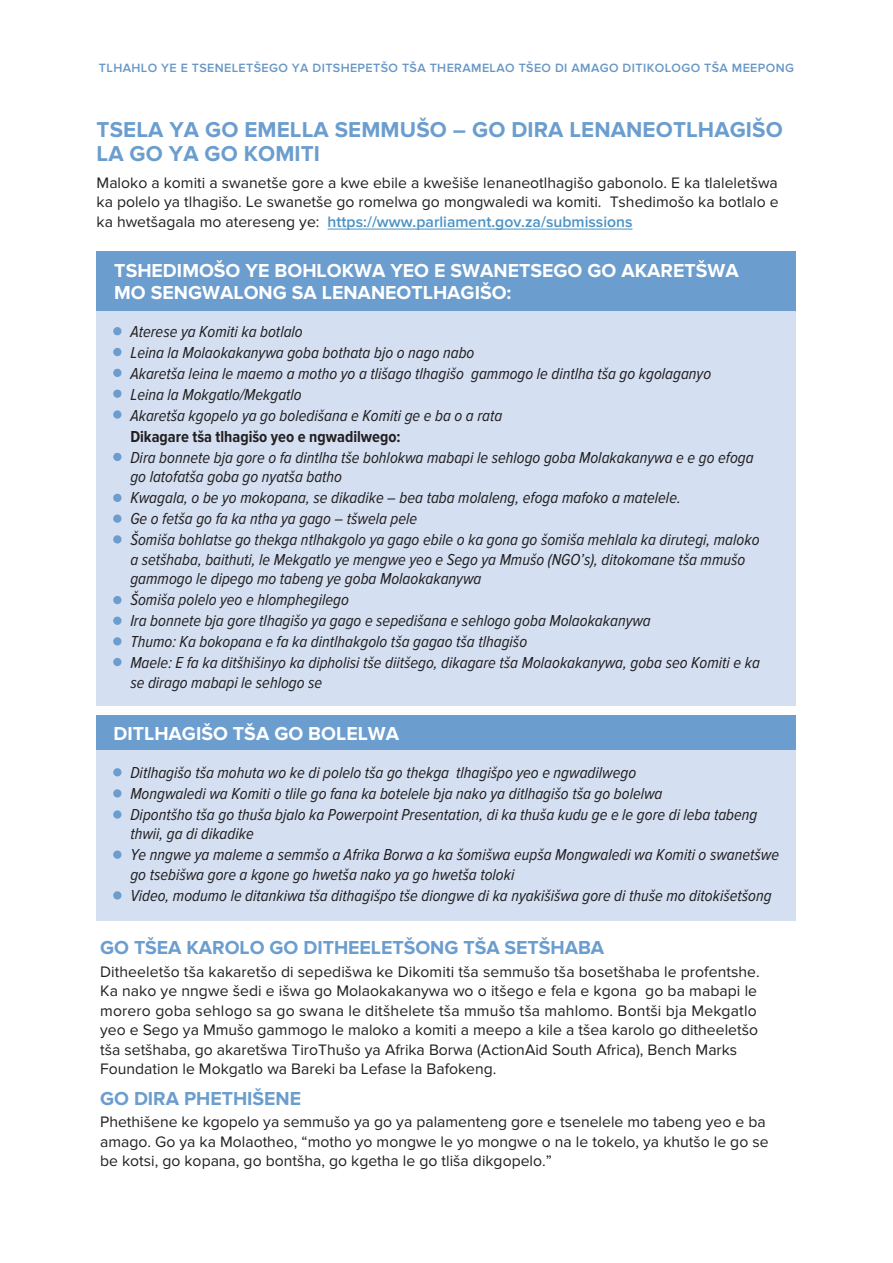
<style>
.page{position:relative;width:893px;height:1263px;background:#fff}
.page>*{position:absolute;margin:0;border:0;box-sizing:border-box;transform-origin:0 0}
.t1{font:700 22.35px/24px "Proxima Nova";letter-spacing:.005em;color:#6b9dce}
.t2{font:700 19.5px/21.8px "Proxima Nova";color:#fff}
.t3{font:700 19.5px "Proxima Nova";color:#6b9dce}
.t4{font:italic 16.5px/21px "Proxima Nova Cond";color:#231f20}
.t5{font:700 16.5px "Proxima Nova Cond";color:#231f20}
.t6{font:15.75px/19.5px "Proxima Nova";color:#231f20}
.t7{font:600 12.45px "Proxima Nova";letter-spacing:.03em;color:#6797c6}
.s1{font-weight:600;color:#4a92c5}
</style>
<div class="page">
<hr style="left:328px;top:229px;width:304px;height:1px;background:#4a92c5">
<div style="left:97px;top:276px;width:699px;height:430px;background:#d4e0f2"></div>
<div style="left:97px;top:251px;width:699px;height:60px;background:#6b9dce"></div>
<div style="left:97px;top:718px;width:699px;height:203px;background:#d4e0f2"></div>
<div style="left:97px;top:715px;width:699px;height:35px;background:#6b9dce"></div>
<div style="left:113px;top:327px;width:9px;height:8px;background:#6b9dce;border-radius:50%"></div>
<div style="left:113px;top:348px;width:9px;height:8px;background:#6b9dce;border-radius:50%"></div>
<div style="left:113px;top:369px;width:9px;height:8px;background:#6b9dce;border-radius:50%"></div>
<div style="left:113px;top:389px;width:9px;height:9px;background:#6b9dce;border-radius:50%"></div>
<div style="left:113px;top:410px;width:9px;height:9px;background:#6b9dce;border-radius:50%"></div>
<div style="left:113px;top:453px;width:9px;height:8px;background:#6b9dce;border-radius:50%"></div>
<div style="left:113px;top:494px;width:9px;height:8px;background:#6b9dce;border-radius:50%"></div>
<div style="left:113px;top:514px;width:9px;height:9px;background:#6b9dce;border-radius:50%"></div>
<div style="left:113px;top:535px;width:9px;height:8px;background:#6b9dce;border-radius:50%"></div>
<div style="left:113px;top:617px;width:9px;height:8px;background:#6b9dce;border-radius:50%"></div>
<div style="left:113px;top:596px;width:9px;height:8px;background:#6b9dce;border-radius:50%"></div>
<div style="left:113px;top:637px;width:9px;height:8px;background:#6b9dce;border-radius:50%"></div>
<div style="left:113px;top:658px;width:9px;height:8px;background:#6b9dce;border-radius:50%"></div>
<div style="left:113px;top:768px;width:9px;height:8px;background:#6b9dce;border-radius:50%"></div>
<div style="left:113px;top:789px;width:9px;height:8px;background:#6b9dce;border-radius:50%"></div>
<div style="left:113px;top:810px;width:9px;height:9px;background:#6b9dce;border-radius:50%"></div>
<div style="left:113px;top:891px;width:9px;height:8px;background:#6b9dce;border-radius:50%"></div>
<div style="left:113px;top:850px;width:9px;height:9px;background:#6b9dce;border-radius:50%"></div>
<p class="t7" style="left:99px;top:60px;width:696px">TLHAHLO YE E TSENELETŠEGO YA DITSHEPETŠO TŠA THERAMELAO TŠEO DI AMAGO DITIKOLOGO TŠA MEEPONG</p>
<h1 class="t1" style="left:97px;top:118px;width:688px">TSELA YA GO EMELLA SEMMUŠO – GO DIRA LENANEOTLHAGIŠO<br>LA GO YA GO KOMITI</h1>
<p class="t6" style="left:97px;top:173px;width:684px;text-align:justify">Maloko a komiti a swanetše gore a kwe ebile a kwešiše lenaneotlhagišo gabonolo. E ka tlaleletšwa ka polelo ya tlhagišo. Le swanetše go romelwa go mongwaledi wa komiti. Tshedimošo ka botlalo e ka hwetšagala mo atereseng ye: <span class="s1">https://www.parliament.gov.za/submissions</span></p>
<p class="t2" style="left:114px;top:260px;width:626px">TSHEDIMOŠO YE BOHLOKWA YEO E SWANETSEGO GO AKARETŠWA<br>MO SENGWALONG SA LENANEOTLHAGIŠO:</p>
<p class="t4" style="left:130px;top:321px;width:582px">Aterese ya Komiti ka botlalo<br>Leina la Molaokakanywa goba bothata bjo o nago nabo<br>Akaretša leina le maemo a motho yo a tlišago tlhagišo gammogo le dintlha tša go kgolaganyo Leina la Mokgatlo/Mekgatlo<br>Akaretša kgopelo ya go boledišana e Komiti ge e ba o a rata</p>
<p class="t5" style="left:130px;top:427px;width:272px">Dikagare tša tlhagišo yeo e ngwadilwego:</p>
<p class="t4" style="left:130px;top:448px;width:625px;line-height:19.5px">Dira bonnete bja gore o fa dintlha tše bohlokwa mabapi le sehlogo goba Molakakanywa e e go efoga go latofatša goba go nyatša batho</p>
<p class="t4" style="left:130px;top:487px;width:631px">Kwagala, o be yo mokopana, se dikadike – bea taba molaleng, efoga mafoko a matelele.<br>Ge o fetša go fa ka ntha ya gago – tšwela pele<br>Šomiša bohlatse go thekga ntlhakgolo ya gago ebile o ka gona go šomiša mehlala ka dirutegi, maloko</p>
<p class="t4" style="left:130px;top:550px;width:616px;line-height:19.5px">a setšhaba, baithuti, le Mekgatlo ye mengwe yeo e Sego ya Mmušo (NGO’s), ditokomane tša mmušo gammogo le dipego mo tabeng ye goba Molaokakanywa</p>
<p class="t4" style="left:130px;top:589px;width:631px">Šomiša polelo yeo e hlomphegilego<br>Ira bonnete bja gore tlhagišo ya gago e sepedišana e sehlogo goba Molaokakanywa<br>Thumo: Ka bokopana e fa ka dintlhakgolo tša gagao tša tlhagišo<br>Maele: E fa ka ditšhišinyo ka dipholisi tše diitšego, dikagare tša Molaokakanywa, goba seo Komiti e ka</p>
<p class="t4" style="left:130px;top:672px;width:193px">se dirago mabapi le sehlogo se</p>
<p class="t2" style="left:113px;top:723px;width:287px">DITLHAGIŠO TŠA GO BOLELWA</p>
<p class="t4" style="left:130px;top:762px;width:629px">Ditlhagišo tša mohuta wo ke di polelo tša go thekga tlhagišpo yeo e ngwadilwego<br>Mongwaledi wa Komiti o tlile go fana ka botelele bja nako ya ditlhagišo tša go bolelwa<br>Dipontšho tša go thuša bjalo ka Powerpoint Presentation, di ka thuša kudu ge e le gore di leba tabeng</p>
<p class="t4" style="left:130px;top:824px;width:650px">thwii, ga di dikadike<br>Ye nngwe ya maleme a semmšo a Afrika Borwa a ka šomišwa eupša Mongwaledi wa Komiti o swanetšwe</p>
<p class="t4" style="left:130px;top:864px;width:643px">go tsebišwa gore a kgone go hwetša nako ya go hwetša toloki<br>Video, modumo le ditankiwa tša dithagišpo tše diongwe di ka nyakišišwa gore di thuše mo ditokišetšong</p>
<p class="t3" style="left:100px;top:936px;width:506px">GO TŠEA KAROLO GO DITHEELETŠONG TŠA SETŠHABA</p>
<p class="t6" style="left:100px;top:962px;width:661px">Ditheeletšo tša kakaretšo di sepedišwa ke Dikomiti tša semmušo tša bosetšhaba le profentshe.<br>Ka nako ye nngwe šedi e išwa go Molaokakanywa wo o itšego e fela e kgona go ba mabapi le morero goba sehlogo sa go swana le ditšhelete tša mmušo tša mahlomo. Bontši bja Mekgatlo yeo e Sego ya Mmušo gammogo le maloko a komiti a meepo a kile a tšea karolo go ditheeletšo tša setšhaba, go akaretšwa TiroThušo ya Afrika Borwa (ActionAid South Africa), Bench Marks Foundation le Mokgatlo wa Bareki ba Lefase la Bafokeng.</p>
<p class="t3" style="left:100px;top:1087px;width:202px">GO DIRA PHETHIŠENE</p>
<p class="t6" style="left:100px;top:1112px;width:670px">Phethišene ke kgopelo ya semmušo ya go ya palamenteng gore e tsenelele mo tabeng yeo e ba amago. Go ya ka Molaotheo, “motho yo mongwe le yo mongwe o na le tokelo, ya khutšo le go se be kotsi, go kopana, go bontšha, go kgetha le go tliša dikgopelo.”</p>
</div>
